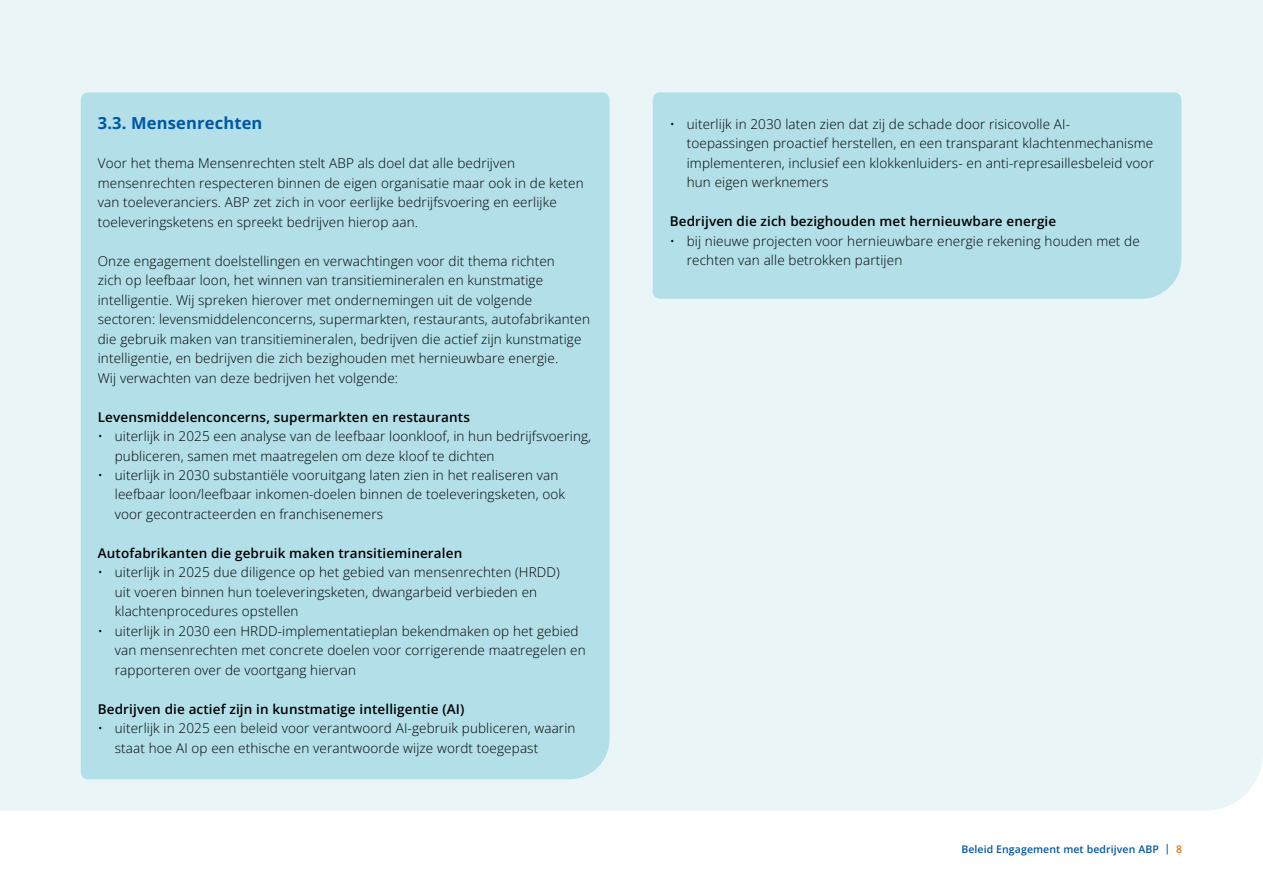
<style>
.page{position:relative;width:1263px;height:893px;background:#fff}
.page>*{position:absolute;margin:0;border:0;box-sizing:border-box;transform-origin:0 0}
.t1{font:700 16.5px "Open Sans";letter-spacing:.01em;color:#0057a3}
.t2{font:300 13.5px/19.5px "Open Sans";letter-spacing:.01em;color:#000}
.t3{font:600 13.5px "Open Sans";letter-spacing:.01em;color:#000}
.t4{font:600 10.5px "Open Sans";letter-spacing:.01em;color:#0057a3}
.s1{color:#ed7102}
</style>
<div class="page">
<div style="left:0;top:0;width:1263px;height:811px;background:#eaf5f8"></div>
<div style="left:653px;top:92px;width:528px;height:207px;background:#b2dfe8"></div>
<div style="left:81px;top:92px;width:528px;height:687px;background:#b2dfe8"></div>
<p class="t1" style="left:98px;top:111px;width:166px">3.3. Mensenrechten</p>
<p class="t2" style="left:98px;top:153px;width:487px">Voor het thema Mensenrechten stelt ABP als doel dat alle bedrijven mensenrechten respecteren binnen de eigen organisatie maar ook in de keten van toeleveranciers. ABP zet zich in voor eerlijke bedrijfsvoering en eerlijke toeleveringsketens en spreekt bedrijven hierop aan.</p>
<p class="t2" style="left:98px;top:250px;width:494px">Onze engagement doelstellingen en verwachtingen voor dit thema richten<br>zich op leefbaar loon, het winnen van transitiemineralen en kunstmatige intelligentie. Wij spreken hierover met ondernemingen uit de volgende sectoren: levensmiddelenconcerns, supermarkten, restaurants, autofabrikanten die gebruik maken van transitiemineralen, bedrijven die actief zijn kunstmatige intelligentie, en bedrijven die zich bezighouden met hernieuwbare energie.<br>Wij verwachten van deze bedrijven het volgende:</p>
<p class="t3" style="left:98px;top:407px;width:374px">Levensmiddelenconcerns, supermarkten en restaurants</p>
<p class="t2" style="left:115px;top:426px;width:478px;text-indent:-17px">• uiterlijk in 2025 een analyse van de leefbaar loonkloof, in hun bedrijfsvoering, publiceren, samen met maatregelen om deze kloof te dichten</p>
<p class="t2" style="left:115px;top:465px;width:452px;text-indent:-17px">• uiterlijk in 2030 substantiële vooruitgang laten zien in het realiseren van leefbaar loon/leefbaar inkomen-doelen binnen de toeleveringsketen, ook voor gecontracteerden en franchisenemers</p>
<p class="t3" style="left:98px;top:544px;width:366px">Autofabrikanten die gebruik maken transitiemineralen</p>
<p class="t2" style="left:115px;top:562px;width:447px;text-indent:-17px">• uiterlijk in 2025 due diligence op het gebied van mensenrechten (HRDD) uit voeren binnen hun toeleveringsketen, dwangarbeid verbieden en klachtenprocedures opstellen</p>
<p class="t2" style="left:115px;top:621px;width:472px;text-indent:-17px">• uiterlijk in 2030 een HRDD-implementatieplan bekendmaken op het gebied van mensenrechten met concrete doelen voor corrigerende maatregelen en rapporteren over de voortgang hiervan</p>
<p class="t3" style="left:98px;top:700px;width:368px">Bedrijven die actief zijn in kunstmatige intelligentie (AI)</p>
<p class="t2" style="left:115px;top:718px;width:462px;text-indent:-17px">• uiterlijk in 2025 een beleid voor verantwoord AI-gebruik publiceren, waarin staat hoe AI op een ethische en verantwoorde wijze wordt toegepast</p>
<p class="t2" style="left:687px;top:114px;width:469px;text-indent:-17px">• uiterlijk in 2030 laten zien dat zij de schade door risicovolle AI&shy;toepassingen proactief herstellen, en een transparant klachtenmechanisme implementeren, inclusief een klokkenluiders- en anti-represaillesbeleid voor hun eigen werknemers</p>
<p class="t3" style="left:670px;top:212px;width:388px">Bedrijven die zich bezighouden met hernieuwbare energie</p>
<p class="t2" style="left:687px;top:231px;width:454px;text-indent:-17px">• bij nieuwe projecten voor hernieuwbare energie rekening houden met de rechten van alle betrokken partijen</p>
<p class="t4" style="left:961px;top:842px;width:222px">Beleid Engagement met bedrijven ABP | <span class="s1">8</span></p>
</div>
